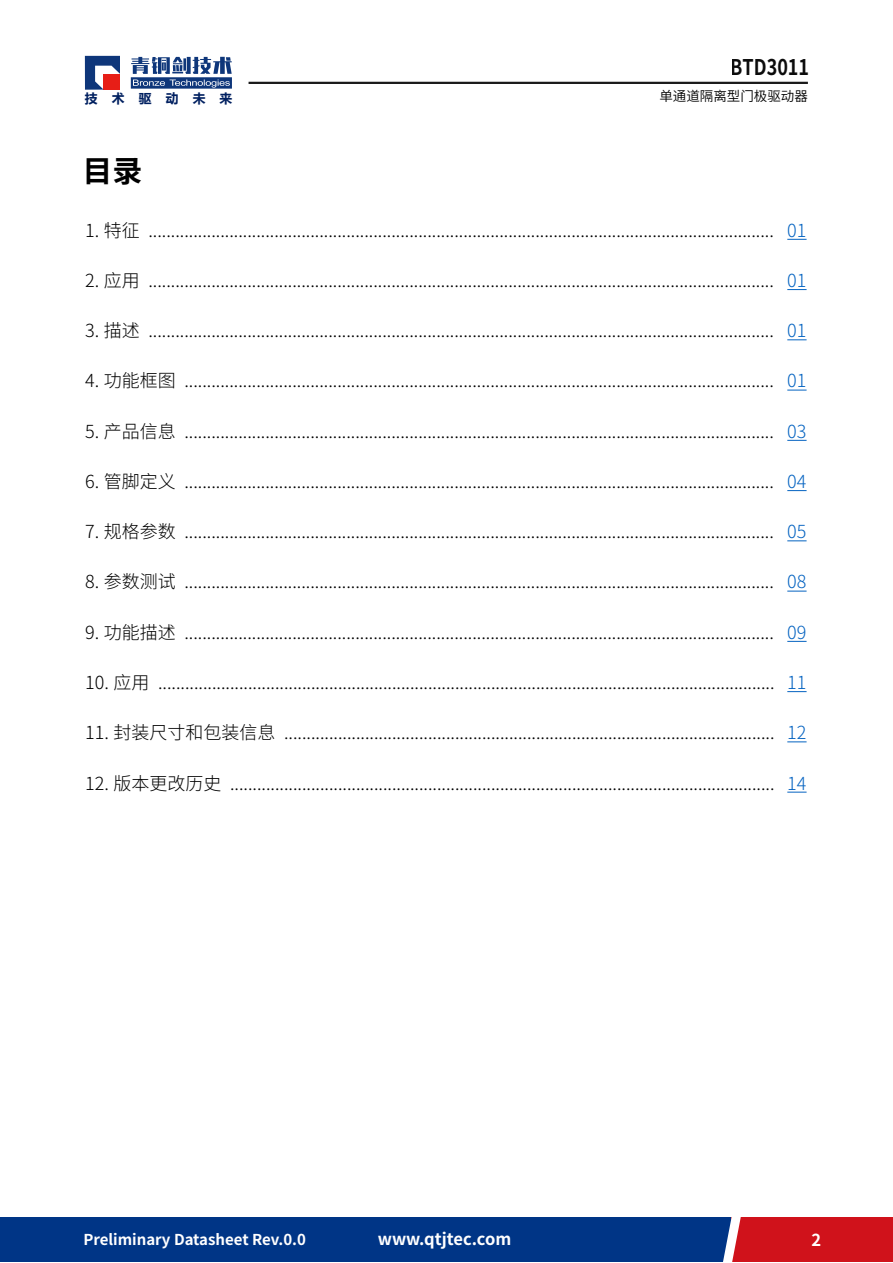
<style>
.page{position:relative;width:893px;height:1263px;background:#fff}
.page>*{position:absolute;margin:0;border:0;box-sizing:border-box;transform-origin:0 0}
.t1{font:700 30px "Source Han Sans CN";color:#000}
.t2{font:700 21.6px "Source Han Sans CN";color:#000;scale:.83 1}
.t3{font:300 18px "Source Han Sans CN";color:#000}
.t4{font:700 16.5px "Source Han Sans CN";color:#fff}
.t5{font:700 15px "Source Han Sans CN";color:#fff}
.t6{font:13.5px "Source Han Sans CN";color:#000}
.t7{font:700 12.9px "Microsoft Ya Hei";letter-spacing:1.1em;color:#002060}
.s1{color:#0563c1}
</style>
<div class="page">
<div style="left:0;top:1217px;width:762px;height:45px;background:#003586"></div>
<div style="left:731px;top:1217px;width:162px;height:45px;background:#d0121b"></div>
<svg style="left:723px;top:1217px;width:18px;height:45px"></svg>
<hr style="left:249px;top:82px;width:559px;height:2px;background:#000">
<svg style="left:85px;top:56px;width:35px;height:34px"></svg>
<svg style="left:131px;top:57px;width:101px;height:32px"></svg>
<svg style="left:787px;top:239px;width:20px;height:1px"></svg>
<svg style="left:787px;top:289px;width:20px;height:1px"></svg>
<svg style="left:787px;top:339px;width:20px;height:1px"></svg>
<svg style="left:787px;top:390px;width:20px;height:1px"></svg>
<svg style="left:787px;top:440px;width:20px;height:1px"></svg>
<svg style="left:787px;top:490px;width:20px;height:1px"></svg>
<svg style="left:787px;top:540px;width:20px;height:1px"></svg>
<svg style="left:787px;top:591px;width:20px;height:1px"></svg>
<svg style="left:787px;top:641px;width:20px;height:1px"></svg>
<svg style="left:787px;top:691px;width:20px;height:1px"></svg>
<svg style="left:787px;top:741px;width:20px;height:1px"></svg>
<svg style="left:787px;top:792px;width:20px;height:1px"></svg>
<p class="t7" style="left:85px;top:89px;width:149px">技术驱动未来</p>
<p class="t2" style="left:731px;top:55px;width:96px">BTD3011</p>
<p class="t6" style="left:659px;top:88px;width:150px">单通道隔离型门极驱动器</p>
<h1 class="t1" style="left:83px;top:155px;width:62px">目录</h1>
<p class="t3" style="left:85px;top:220px;width:723px">1. 特征 ........................................................................................................................................... <span class="s1">01</span></p>
<p class="t3" style="left:85px;top:270px;width:723px">2. 应用 ........................................................................................................................................... <span class="s1">01</span></p>
<p class="t3" style="left:85px;top:320px;width:723px">3. 描述 ........................................................................................................................................... <span class="s1">01</span></p>
<p class="t3" style="left:85px;top:371px;width:723px">4. 功能框图 ................................................................................................................................... <span class="s1">01</span></p>
<p class="t3" style="left:85px;top:421px;width:723px">5. 产品信息 ................................................................................................................................... <span class="s1">03</span></p>
<p class="t3" style="left:85px;top:471px;width:723px">6. 管脚定义 ................................................................................................................................... <span class="s1">04</span></p>
<p class="t3" style="left:85px;top:521px;width:723px">7. 规格参数 ................................................................................................................................... <span class="s1">05</span></p>
<p class="t3" style="left:85px;top:572px;width:723px">8. 参数测试 ................................................................................................................................... <span class="s1">08</span></p>
<p class="t3" style="left:85px;top:622px;width:723px">9. 功能描述 ................................................................................................................................... <span class="s1">09</span></p>
<p class="t3" style="left:85px;top:672px;width:723px">10. 应用 ......................................................................................................................................... <span class="s1">11</span></p>
<p class="t3" style="left:85px;top:722px;width:723px">11. 封装尺寸和包装信息 ............................................................................................................. <span class="s1">12</span></p>
<p class="t3" style="left:85px;top:773px;width:723px">12. 版本更改历史 ......................................................................................................................... <span class="s1">14</span></p>
<p class="t5" style="left:83px;top:1231px;width:224px">Preliminary Datasheet Rev.0.0</p>
<p class="t4" style="left:378px;top:1229px;width:135px">www.qtjtec.com</p>
<p class="t4" style="left:812px;top:1231px;width:11px">2</p>
</div>
